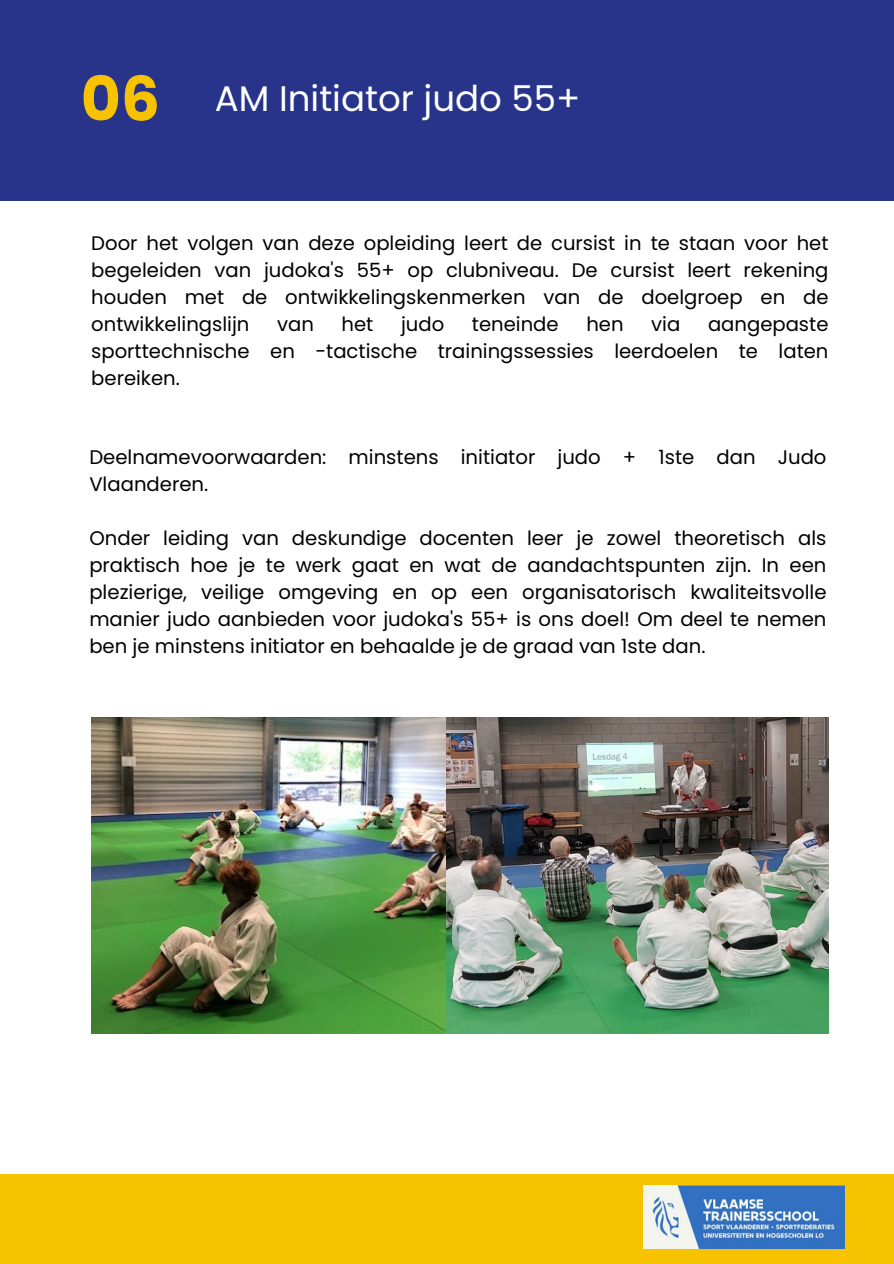
<style>
.page{position:relative;width:894px;height:1264px;background:#fff}
.page>*{position:absolute;margin:0;border:0;box-sizing:border-box;transform-origin:0 0}
.t1{font:700 61.35px "Poppins";color:#f7c200}
.t2{font:35.55px "Poppins";color:#fff}
.t3{font:19.65px/27px "Poppins";color:#000;text-align:justify}
</style>
<div class="page">
<div style="left:0;top:0;width:893px;height:200px;background:#27348a"></div>
<div style="left:0;top:1174px;width:893px;height:89px;background:#f7c200"></div>
<img style="left:91px;top:717px;width:737px;height:316px">
<img style="left:643px;top:1185px;width:201px;height:63px">
<p class="t1" style="left:81px;top:56px;width:81px">06</p>
<p class="t2" style="left:215px;top:73px;width:367px">AM Initiator judo 55+</p>
<p class="t3" style="left:91px;top:230px;width:738px">Door het volgen van deze opleiding leert de cursist in te staan voor het begeleiden van judoka's 55+ op clubniveau. De cursist leert rekening houden met de ontwikkelingskenmerken van de doelgroep en de ontwikkelingslijn</p>
<p class="t3" style="left:277px;top:311px;width:38px">van</p>
<p class="t3" style="left:341px;top:311px;width:33px">het</p>
<p class="t3" style="left:401px;top:311px;width:45px">judo</p>
<p class="t3" style="left:472px;top:311px;width:88px">teneinde</p>
<p class="t3" style="left:586px;top:311px;width:39px">hen</p>
<p class="t3" style="left:651px;top:311px;width:31px">via</p>
<p class="t3" style="left:91px;top:311px;width:738px;text-indent:616px">aangepaste sporttechnische en -tactische trainingssessies leerdoelen te laten bereiken.</p>
<p class="t3" style="left:89px;top:443px;width:738px">Deelnamevoorwaarden: minstens initiator judo + 1ste dan Judo<br>Vlaanderen.</p>
<p class="t3" style="left:89px;top:524px;width:738px">Onder leiding van deskundige docenten leer je zowel theoretisch als praktisch hoe je te werk gaat en wat de aandachtspunten zijn. In een plezierige, veilige omgeving en op een organisatorisch kwaliteitsvolle manier judo aanbieden voor judoka's 55+ is ons doel! Om deel te nemen ben je minstens initiator en behaalde je de graad van 1ste dan.</p>
</div>
